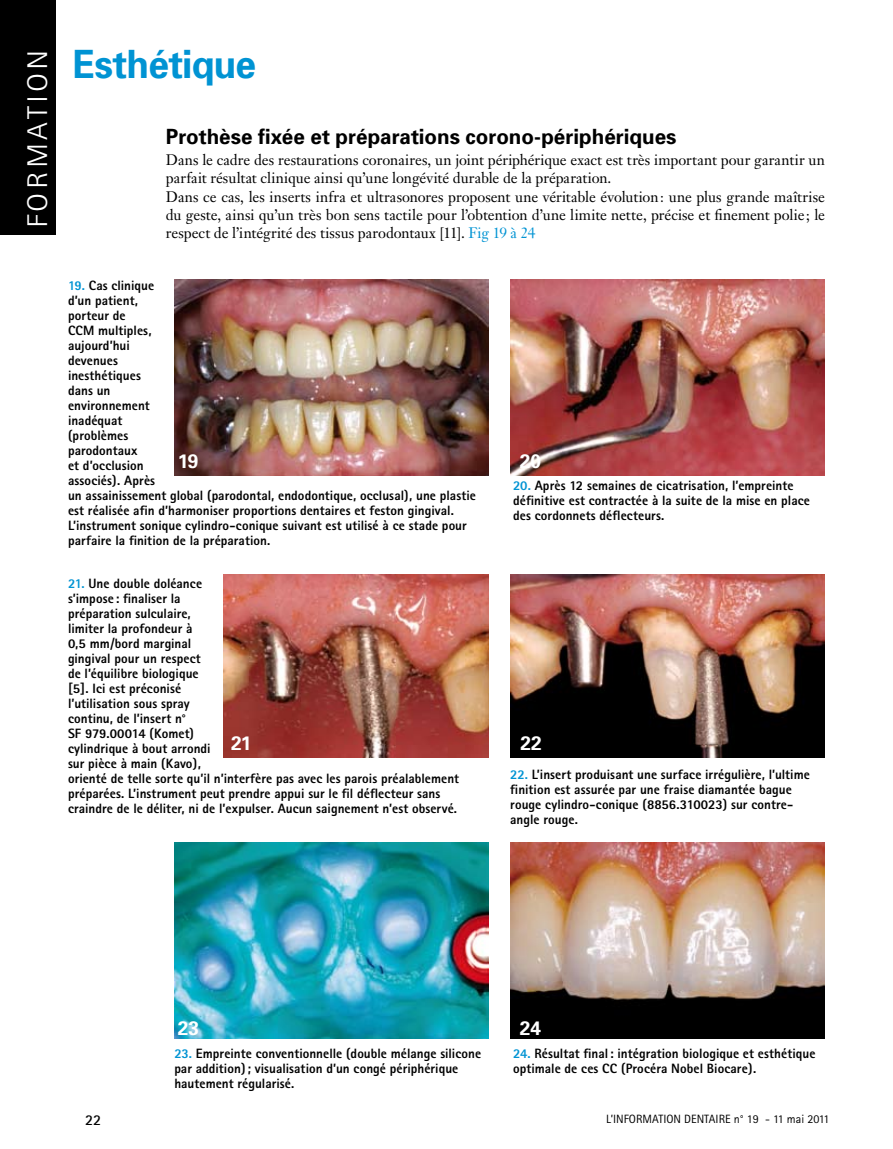
<style>
.page{position:relative;width:893px;height:1149px;background:#fff}
.page>*{position:absolute;margin:0;border:0;box-sizing:border-box;transform-origin:0 0}
.t1{font:700 39px "Univers";letter-spacing:-.02em;color:#0093d3;scale:.95 1}
.t2{font:300 28.5px "Rotis Sans Serif";letter-spacing:.1em;color:#fff;scale:1.16 1}
.t3{font:700 21px "Univers";color:#000}
.t4{font:700 19.5px "Univers";letter-spacing:-.01em;color:#fff}
.t5{font:15px/18.5px "Janson Text";color:#000}
.t6{font:700 15px "Rotis Sans Serif";color:#000}
.t7{font:800 13.5px/15px "Rotis Sans Serif";letter-spacing:.005em;color:#000}
.t8{font:12px "Rotis Sans Serif";color:#000}
.s1{color:#0093d3}
</style>
<div class="page">
<div style="left:0;top:0;width:55px;height:234px;background:#000"></div>
<img style="left:174px;top:279px;width:314px;height:196px">
<img style="left:223px;top:574px;width:265px;height:183px">
<img style="left:174px;top:842px;width:314px;height:196px">
<img style="left:511px;top:279px;width:314px;height:196px">
<img style="left:511px;top:574px;width:314px;height:183px">
<img style="left:511px;top:842px;width:314px;height:196px">
<h2 class="t2" style="left:21px;top:228px;width:156px;rotate:-90deg">formation</h2>
<h1 class="t1" style="left:73px;top:40px;width:194px">Esthétique</h1>
<h3 class="t3" style="left:166px;top:124px;width:512px">Prothèse fixée et préparations corono-périphériques</h3>
<p class="t5" style="left:166px;top:150px;width:661px">Dans le cadre des restaurations coronaires, un joint périphérique exact est très important pour garantir un parfait résultat clinique ainsi qu’une longévité durable de la préparation.<br>Dans ce cas, les inserts infra et ultrasonores proposent une véritable évolution: une plus grande maîtrise du geste, ainsi qu’un très bon sens tactile pour l’obtention d’une limite nette, précise et finement polie ; le respect de l’intégrité des tissus parodontaux [11]. <span class="s1">Fig 19 à 24</span></p>
<p class="t7" style="left:68px;top:278px;width:409px"><span class="s1">19.</span> Cas clinique<br>d’un patient,<br>porteur de<br>CCM multiples,<br>aujourd’hui<br>devenues<br>inesthétiques<br>dans un<br>environnement<br>inadéquat<br>(problèmes<br>parodontaux<br>et d’occlusion<br>associés). Après<br>un assainissement global (parodontal, endodontique, occlusal), une plastie est réalisée afin d’harmoniser proportions dentaires et feston gingival.<br>L’instrument sonique cylindro-conique suivant est utilisé à ce stade pour parfaire la finition de la préparation.</p>
<h3 class="t4" style="left:178px;top:449px;width:22px">19</h3>
<h3 class="t4" style="left:520px;top:449px;width:23px">20</h3>
<p class="t7" style="left:513px;top:477px;width:298px"><span class="s1">20.</span> Après 12 semaines de cicatrisation, l’empreinte définitive est contractée à la suite de la mise en place des cordonnets déflecteurs.</p>
<p class="t7" style="left:68px;top:575px;width:393px"><span class="s1">21.</span> Une double doléance<br>s’impose : finaliser la<br>préparation sulculaire,<br>limiter la profondeur à<br>0,5 mm/bord marginal<br>gingival pour un respect<br>de l’équilibre biologique<br>[5]. Ici est préconisé<br>l’utilisation sous spray<br>continu, de l’insert n°<br>SF 979.00014 (Komet)<br>cylindrique à bout arrondi<br>sur pièce à main (Kavo),<br>orienté de telle sorte qu’il n’interfère pas avec les parois préalablement préparées. L’instrument peut prendre appui sur le fil déflecteur sans craindre de le déliter, ni de l’expulser. Aucun saignement n’est observé.</p>
<h3 class="t4" style="left:231px;top:731px;width:22px">21</h3>
<h3 class="t4" style="left:521px;top:731px;width:23px">22</h3>
<p class="t7" style="left:510px;top:766px;width:301px"><span class="s1">22.</span> L’insert produisant une surface irrégulière, l’ultime finition est assurée par une fraise diamantée bague rouge cylindro-conique (8856.310023) sur contre&shy;angle rouge.</p>
<h3 class="t4" style="left:178px;top:1016px;width:23px">23</h3>
<h3 class="t4" style="left:520px;top:1016px;width:23px">24</h3>
<p class="t7" style="left:174px;top:1045px;width:308px"><span class="s1">23.</span> Empreinte conventionnelle (double mélange silicone par addition); visualisation d’un congé périphérique hautement régularisé.</p>
<p class="t7" style="left:513px;top:1045px;width:304px"><span class="s1">24.</span> Résultat final: intégration biologique et esthétique optimale de ces CC (Procéra Nobel Biocare).</p>
<p class="t6" style="left:85px;top:1110px;width:18px">22</p>
<p class="t8" style="left:606px;top:1111px;width:225px">L’INFORMATION DENTAIRE n° 19 - 11 mai 2011</p>
</div>
